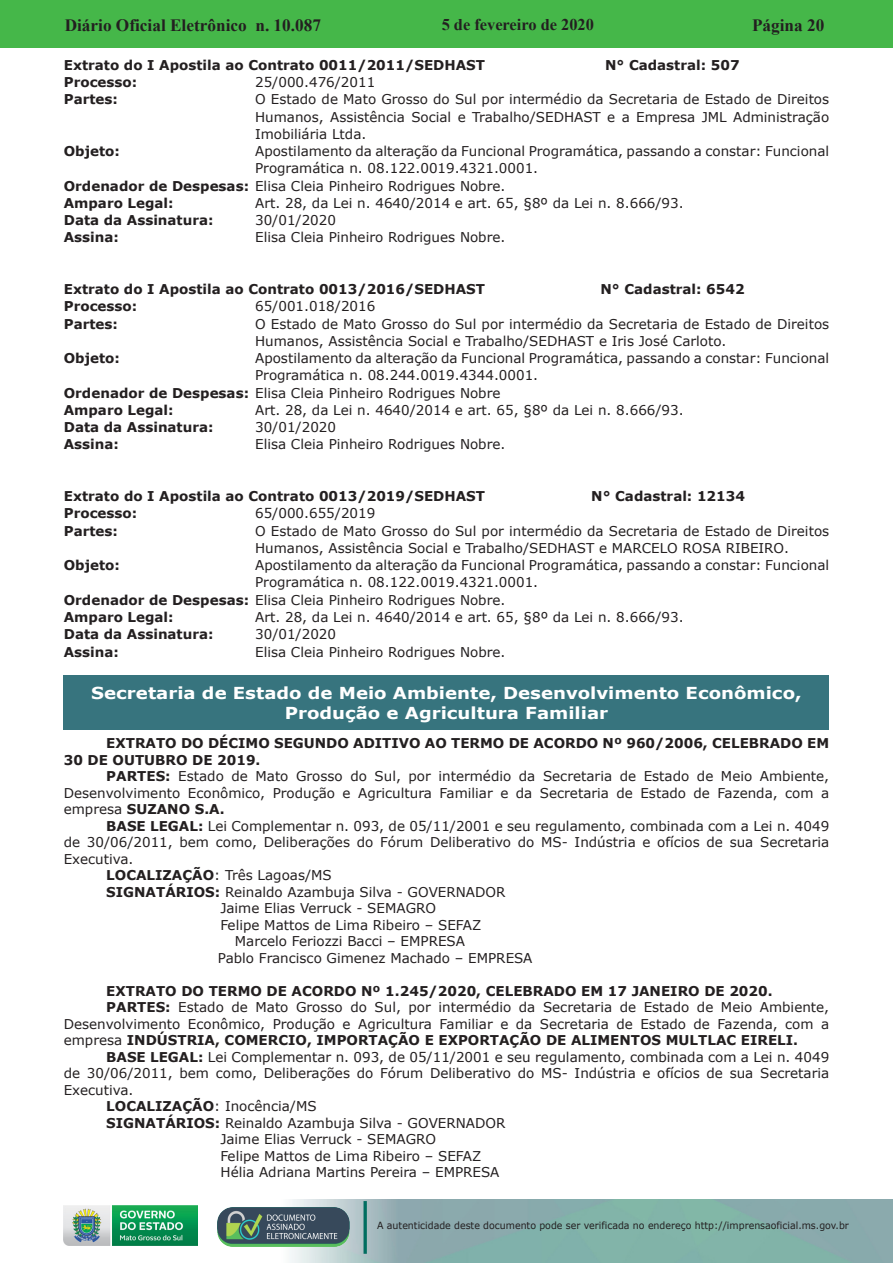
<style>
.page{position:relative;width:893px;height:1263px;background:#fff}
.page>*{position:absolute;margin:0;border:0;box-sizing:border-box;transform-origin:0 0}
.t1{font:700 17.25px "Times New Roman";color:#231f20}
.t2{font:700 16.5px/19.8px "Verdana";color:#fff;text-align:center;scale:1.1 1}
.t3{font:700 16.35px "Times New Roman";color:#231f20}
.t4{font:13.5px/17.2px "Verdana";color:#231f20;text-align:justify}
.t5{font:700 13.5px/16.5px "Verdana";color:#231f20}
.t6{font:9.9px "Verdana";color:#231f20;scale:.95 1}
.s1{font-weight:700}
.s2{font-weight:400}
</style>
<div class="page">
<div style="left:0;top:0;width:893px;height:48px;background:#45b749"></div>
<img style="left:63px;top:1199px;width:830px;height:64px">
<img style="left:364px;top:1202px;width:2px;height:51px">
<img style="left:218px;top:1207px;width:132px;height:39px">
<img style="left:64px;top:1205px;width:134px;height:41px">
<div style="left:64px;top:676px;width:765px;height:54px;background:#37747e"></div>
<p class="t1" style="left:65px;top:13px;width:258px">Diário Oficial Eletrônico n. 10.087</p>
<p class="t3" style="left:442px;top:13px;width:154px">5 de fevereiro de 2020</p>
<p class="t1" style="left:752px;top:13px;width:74px">Página 20</p>
<p class="t5" style="left:64px;top:56px;width:423px">Extrato do I Apostila ao Contrato 0011/2011/SEDHAST</p>
<p class="t5" style="left:605px;top:56px;width:136px">N° Cadastral: 507</p>
<p class="t5" style="left:64px;top:74px;width:75px">Processo:</p>
<p class="t4" style="left:255px;top:73px;width:122px">25/000.476/2011</p>
<p class="t5" style="left:64px;top:91px;width:56px">Partes:</p>
<p class="t4" style="left:255px;top:91px;width:576px">O Estado de Mato Grosso do Sul por intermédio da Secretaria de Estado de Direitos Humanos, Assistência Social e Trabalho/SEDHAST e a Empresa JML Administração Imobiliária Ltda.</p>
<p class="t5" style="left:64px;top:143px;width:58px">Objeto:</p>
<p class="t4" style="left:255px;top:142px;width:576px">Apostilamento da alteração da Funcional Programática, passando a constar: Funcional</p>
<p class="t4" style="left:255px;top:160px;width:285px">Programática n. 08.122.0019.4321.0001.</p>
<p class="t4" style="left:64px;top:177px;width:443px"><span class="s1">Ordenador de Despesas:</span> Elisa Cleia Pinheiro Rodrigues Nobre.</p>
<p class="t5" style="left:64px;top:194px;width:111px">Amparo Legal:</p>
<p class="t4" style="left:255px;top:194px;width:430px">Art. 28, da Lei n. 4640/2014 e art. 65, §8º da Lei n. 8.666/93.</p>
<p class="t5" style="left:64px;top:212px;width:151px">Data da Assinatura:</p>
<p class="t4" style="left:255px;top:211px;width:82px">30/01/2020</p>
<p class="t5" style="left:64px;top:229px;width:57px">Assina:</p>
<p class="t4" style="left:255px;top:229px;width:252px">Elisa Cleia Pinheiro Rodrigues Nobre.</p>
<p class="t5" style="left:64px;top:281px;width:423px">Extrato do I Apostila ao Contrato 0013/2016/SEDHAST</p>
<p class="t5" style="left:600px;top:281px;width:146px">N° Cadastral: 6542</p>
<p class="t5" style="left:64px;top:298px;width:75px">Processo:</p>
<p class="t4" style="left:255px;top:298px;width:122px">65/001.018/2016</p>
<p class="t5" style="left:64px;top:315px;width:56px">Partes:</p>
<p class="t4" style="left:255px;top:315px;width:576px">O Estado de Mato Grosso do Sul por intermédio da Secretaria de Estado de Direitos<br>Humanos, Assistência Social e Trabalho/SEDHAST e Iris José Carloto.</p>
<p class="t5" style="left:64px;top:350px;width:58px">Objeto:</p>
<p class="t4" style="left:255px;top:349px;width:576px">Apostilamento da alteração da Funcional Programática, passando a constar: Funcional</p>
<p class="t4" style="left:255px;top:367px;width:285px">Programática n. 08.244.0019.4344.0001.</p>
<p class="t4" style="left:64px;top:384px;width:438px"><span class="s1">Ordenador de Despesas:</span> Elisa Cleia Pinheiro Rodrigues Nobre</p>
<p class="t5" style="left:64px;top:401px;width:111px">Amparo Legal:</p>
<p class="t4" style="left:255px;top:401px;width:430px">Art. 28, da Lei n. 4640/2014 e art. 65, §8º da Lei n. 8.666/93.</p>
<p class="t5" style="left:64px;top:419px;width:151px">Data da Assinatura:</p>
<p class="t4" style="left:255px;top:418px;width:82px">30/01/2020</p>
<p class="t5" style="left:64px;top:436px;width:57px">Assina:</p>
<p class="t4" style="left:255px;top:436px;width:252px">Elisa Cleia Pinheiro Rodrigues Nobre.</p>
<p class="t5" style="left:64px;top:488px;width:423px">Extrato do I Apostila ao Contrato 0013/2019/SEDHAST</p>
<p class="t5" style="left:591px;top:488px;width:155px">N° Cadastral: 12134</p>
<p class="t5" style="left:64px;top:505px;width:75px">Processo:</p>
<p class="t4" style="left:255px;top:505px;width:122px">65/000.655/2019</p>
<p class="t5" style="left:64px;top:522px;width:56px">Partes:</p>
<p class="t4" style="left:255px;top:522px;width:576px">O Estado de Mato Grosso do Sul por intermédio da Secretaria de Estado de Direitos<br>Humanos, Assistência Social e Trabalho/SEDHAST e MARCELO ROSA RIBEIRO.</p>
<p class="t5" style="left:64px;top:557px;width:58px">Objeto:</p>
<p class="t4" style="left:255px;top:556px;width:576px">Apostilamento da alteração da Funcional Programática, passando a constar: Funcional</p>
<p class="t4" style="left:255px;top:574px;width:285px">Programática n. 08.122.0019.4321.0001.</p>
<p class="t4" style="left:64px;top:591px;width:443px"><span class="s1">Ordenador de Despesas:</span> Elisa Cleia Pinheiro Rodrigues Nobre.</p>
<p class="t5" style="left:64px;top:608px;width:111px">Amparo Legal:</p>
<p class="t4" style="left:255px;top:608px;width:430px">Art. 28, da Lei n. 4640/2014 e art. 65, §8º da Lei n. 8.666/93.</p>
<p class="t5" style="left:64px;top:626px;width:151px">Data da Assinatura:</p>
<p class="t4" style="left:255px;top:625px;width:82px">30/01/2020</p>
<p class="t5" style="left:64px;top:643px;width:57px">Assina:</p>
<p class="t4" style="left:255px;top:643px;width:252px">Elisa Cleia Pinheiro Rodrigues Nobre.</p>
<p class="t2" style="left:91px;top:683px;width:647px">Secretaria de Estado de Meio Ambiente, Desenvolvimento Econômico,<br>Produção e Agricultura Familiar</p>
<p class="t5" style="left:64px;top:735px;width:767px;text-indent:43px">EXTRATO DO DÉCIMO SEGUNDO ADITIVO AO TERMO DE ACORDO Nº 960/2006, CELEBRADO EM<br>30 DE OUTUBRO DE 2019.</p>
<p class="t4" style="left:64px;top:768px;width:767px;line-height:16.5px;text-indent:43px"><span class="s1">PARTES:</span> Estado de Mato Grosso do Sul, por intermédio da Secretaria de Estado de Meio Ambiente, Desenvolvimento Econômico, Produção e Agricultura Familiar e da Secretaria de Estado de Fazenda, com a empresa <span class="s1">SUZANO S.A.</span></p>
<p class="t4" style="left:106px;top:817px;width:724px"><span class="s1">BASE LEGAL:</span> Lei Complementar n. 093, de 05/11/2001 e seu regulamento, combinada com a Lei n. 4049</p>
<p class="t4" style="left:64px;top:833px;width:767px">de 30/06/2011, bem como, Deliberações do Fórum Deliberativo do MS- Indústria e ofícios de sua Secretaria</p>
<p class="t4" style="left:64px;top:850px;width:71px">Executiva.</p>
<p class="t4" style="left:106px;top:866px;width:227px"><span class="s1">LOCALIZAÇÃO</span>: Três Lagoas/MS</p>
<p class="t4" style="left:106px;top:883px;width:401px"><span class="s1">SIGNATÁRIOS:</span> Reinaldo Azambuja Silva - GOVERNADOR</p>
<p class="t4" style="left:220px;top:899px;width:217px">Jaime Elias Verruck - SEMAGRO</p>
<p class="t4" style="left:220px;top:916px;width:263px">Felipe Mattos de Lima Ribeiro – SEFAZ</p>
<p class="t4" style="left:235px;top:932px;width:232px">Marcelo Feriozzi Bacci – EMPRESA</p>
<p class="t4" style="left:218px;top:949px;width:316px">Pablo Francisco Gimenez Machado – EMPRESA</p>
<p class="t5" style="left:106px;top:982px;width:668px">EXTRATO DO TERMO DE ACORDO Nº 1.245/2020, CELEBRADO EM 17 JANEIRO DE 2020.</p>
<p class="t4" style="left:106px;top:998px;width:724px"><span class="s1">PARTES:</span> Estado de Mato Grosso do Sul, por intermédio da Secretaria de Estado de Meio Ambiente,</p>
<p class="t4" style="left:64px;top:1015px;width:767px">Desenvolvimento Econômico, Produção e Agricultura Familiar e da Secretaria de Estado de Fazenda, com a</p>
<p class="t5" style="left:64px;top:1032px;width:736px"><span class="s2">empresa</span> INDÚSTRIA, COMERCIO, IMPORTAÇÃO E EXPORTAÇÃO DE ALIMENTOS MULTLAC EIRELI.</p>
<p class="t4" style="left:106px;top:1048px;width:724px"><span class="s1">BASE LEGAL:</span> Lei Complementar n. 093, de 05/11/2001 e seu regulamento, combinada com a Lei n. 4049</p>
<p class="t4" style="left:64px;top:1064px;width:767px">de 30/06/2011, bem como, Deliberações do Fórum Deliberativo do MS- Indústria e ofícios de sua Secretaria</p>
<p class="t4" style="left:64px;top:1081px;width:71px">Executiva.</p>
<p class="t4" style="left:106px;top:1097px;width:212px"><span class="s1">LOCALIZAÇÃO</span>: Inocência/MS</p>
<p class="t4" style="left:106px;top:1114px;width:401px"><span class="s1">SIGNATÁRIOS:</span> Reinaldo Azambuja Silva - GOVERNADOR</p>
<p class="t4" style="left:220px;top:1130px;width:217px">Jaime Elias Verruck - SEMAGRO</p>
<p class="t4" style="left:220px;top:1147px;width:263px">Felipe Mattos de Lima Ribeiro – SEFAZ</p>
<p class="t4" style="left:221px;top:1163px;width:280px">Hélia Adriana Martins Pereira – EMPRESA</p>
<p class="t6" style="left:377px;top:1219px;width:498px">A autenticidade deste documento pode ser verificada no endereço http://imprensaoficial.ms.gov.br</p>
</div>
